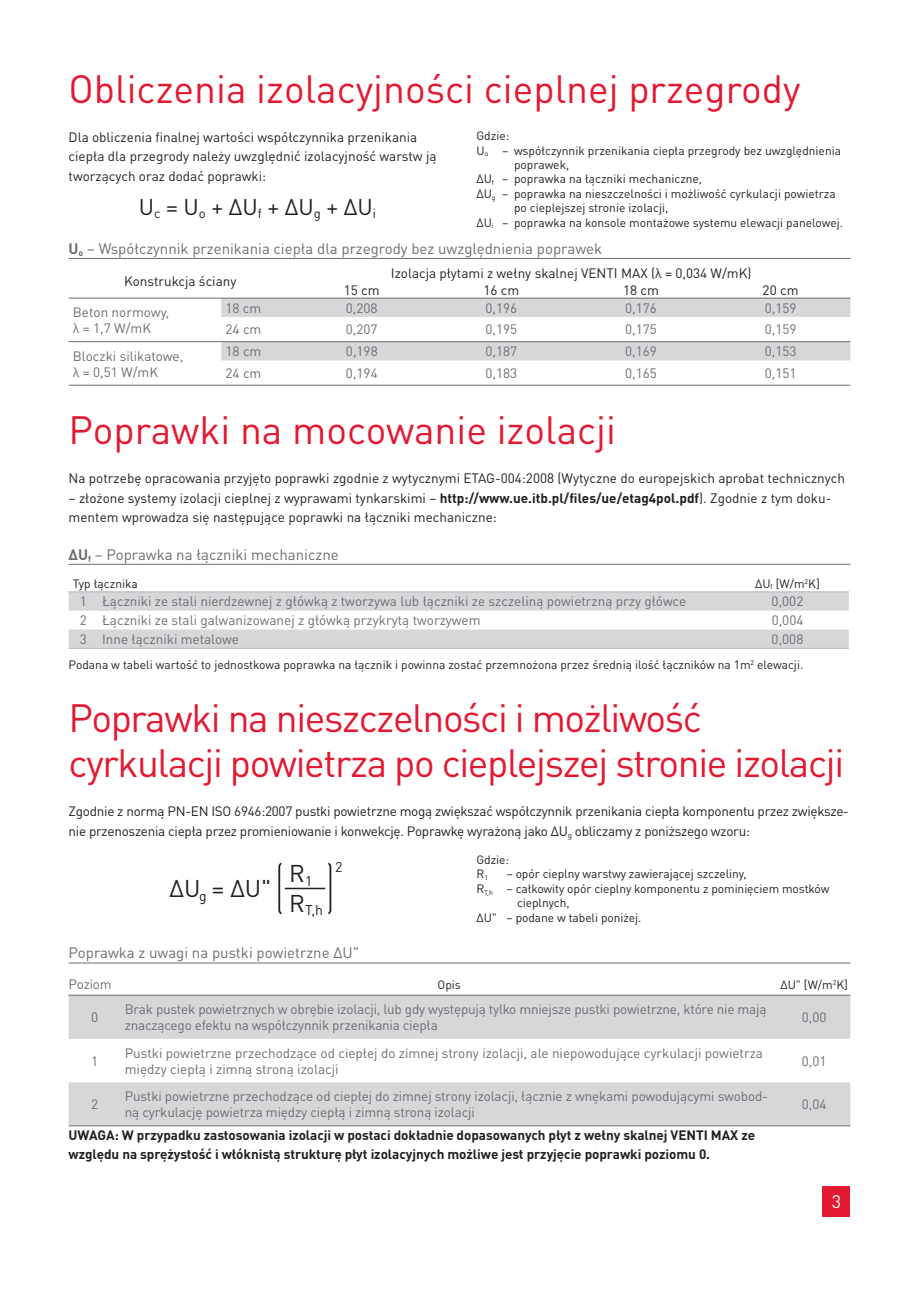
<style>
.page{position:relative;width:919px;height:1289px;background:#fff}
.page>*{position:absolute;margin:0;border:0;box-sizing:border-box;transform-origin:0 0}
.t1{font:39px/45px "DIN Pro";letter-spacing:-.035em;color:#e21931}
.t2{font:39px "DIN Pro";color:#e21931}
.t3{font:24px "DIN Pro";color:#231f20}
.t4{font:22.5px "DIN Pro";color:#231f20}
.t5{font:18px "DIN Pro";color:#fff}
.t6{font:15px "DIN Pro";color:#6c6d70}
.t7{font:13.95px "DIN Pro";color:#231f20}
.t8{font:13.5px/16.2px "DIN Pro";letter-spacing:-.005em;color:#6c6d70}
.t9{font:13.5px/19.5px "DIN Pro";color:#231f20}
.t10{font:13.5px/19.5px "DIN Pro";letter-spacing:-.02em;color:#231f20}
.t11{font:700 13.5px/19.5px "DIN Pro";letter-spacing:-.005em;color:#231f20}
.t12{font:12px/14.4px "DIN Pro";color:#231f20}
.s1{font-weight:700}
</style>
<div class="page">
<div style="left:822px;top:1185px;width:28px;height:30px;background:#e21931"></div>
<hr style="left:69px;top:258px;width:781px;height:1px;background:#6c6d70">
<hr style="left:69px;top:564px;width:781px;height:1px;background:#6c6d70">
<hr style="left:69px;top:962px;width:781px;height:1px;background:#6c6d70">
<svg style="left:221px;top:299px;width:629px;height:61px"></svg>
<hr style="left:69px;top:298px;width:781px;height:1px;background:#6c6d70">
<hr style="left:69px;top:385px;width:781px;height:1px;background:#6c6d70">
<hr style="left:69px;top:341px;width:781px;height:1px;background:#6c6d70">
<svg style="left:69px;top:592px;width:779px;height:56px"></svg>
<hr style="left:69px;top:591px;width:779px;height:1px;background:#b2b3b7">
<hr style="left:69px;top:648px;width:779px;height:1px;background:#b2b3b7">
<hr style="left:285px;top:887px;width:40px;height:2px;background:#231f20">
<svg style="left:278px;top:862px;width:4px;height:52px"></svg>
<svg style="left:328px;top:862px;width:3px;height:52px"></svg>
<svg style="left:69px;top:995px;width:781px;height:130px;fill:#d6d7d9"></svg>
<hr style="left:69px;top:994px;width:781px;height:1px;background:#6c6d70">
<hr style="left:69px;top:1125px;width:781px;height:1px;background:#6c6d70">
<h1 class="t2" style="left:69px;top:75px;width:733px">Obliczenia izolacyjności cieplnej przegrody</h1>
<p class="t9" style="left:69px;top:129px;width:369px">Dla obliczenia finalnej wartości współczynnika przenikania ciepła dla przegrody należy uwzględnić izolacyjność warstw ją tworzących oraz dodać poprawki:</p>
<h3 class="t4" style="left:139px;top:199px;width:239px">U<sub>c</sub> = U<sub>o</sub> + ΔU<sub>f</sub> + ΔU<sub>g</sub> + ΔU<sub>i</sub></h3>
<p class="t6" style="left:69px;top:243px;width:535px"><span class="s1">U</span><sub>o</sub> – Współczynnik przenikania ciepła dla przegrody bez uwzględnienia poprawek</p>
<p class="t9" style="left:124px;top:273px;width:114px">Konstrukcja ściany</p>
<p class="t12" style="left:476px;top:130px;width:34px">Gdzie:</p>
<p class="t12" style="left:476px;top:144px;width:366px">U<sub>o</sub> – współczynnik przenikania ciepła przegrody bez uwzględnienia</p>
<p class="t12" style="left:514px;top:159px;width:57px">poprawek,</p>
<p class="t12" style="left:476px;top:173px;width:227px">ΔU<sub>f</sub> – poprawka na łączniki mechaniczne,</p>
<p class="t12" style="left:476px;top:188px;width:361px">ΔU<sub>g</sub> – poprawka na nieszczelności i możliwość cyrkulacji powietrza</p>
<p class="t12" style="left:514px;top:202px;width:156px">po cieplejszej stronie izolacji,</p>
<p class="t12" style="left:476px;top:216px;width:368px">ΔU<sub>i</sub> – poprawka na konsole montażowe systemu elewacji panelowej.</p>
<p class="t9" style="left:391px;top:265px;width:362px">Izolacja płytami z wełny skalnej VENTI MAX (λ = 0,034 W/mK)</p>
<p class="t9" style="left:344px;top:281px;width:37px">15 cm</p>
<p class="t9" style="left:483px;top:281px;width:37px">16 cm</p>
<p class="t9" style="left:623px;top:281px;width:37px">18 cm</p>
<p class="t9" style="left:762px;top:281px;width:37px">20 cm</p>
<p class="t8" style="left:73px;top:305px;width:98px">Beton normowy, λ = 1,7 W/mK</p>
<p class="t8" style="left:225px;top:301px;width:37px">18 cm</p>
<p class="t8" style="left:346px;top:301px;width:33px">0,208</p>
<p class="t8" style="left:485px;top:301px;width:33px">0,196</p>
<p class="t8" style="left:625px;top:301px;width:33px">0,176</p>
<p class="t8" style="left:764px;top:301px;width:33px">0,159</p>
<p class="t8" style="left:225px;top:323px;width:37px">24 cm</p>
<p class="t8" style="left:346px;top:323px;width:33px">0,207</p>
<p class="t8" style="left:485px;top:323px;width:33px">0,195</p>
<p class="t8" style="left:625px;top:323px;width:33px">0,175</p>
<p class="t8" style="left:764px;top:323px;width:33px">0,159</p>
<p class="t8" style="left:73px;top:349px;width:112px">Bloczki silikatowe, λ = 0,51 W/mK</p>
<p class="t8" style="left:225px;top:345px;width:37px">18 cm</p>
<p class="t8" style="left:346px;top:345px;width:33px">0,198</p>
<p class="t8" style="left:485px;top:345px;width:33px">0,187</p>
<p class="t8" style="left:625px;top:345px;width:33px">0,169</p>
<p class="t8" style="left:764px;top:345px;width:33px">0,153</p>
<p class="t8" style="left:225px;top:366px;width:37px">24 cm</p>
<p class="t8" style="left:346px;top:366px;width:33px">0,194</p>
<p class="t8" style="left:485px;top:366px;width:33px">0,183</p>
<p class="t8" style="left:625px;top:366px;width:33px">0,165</p>
<p class="t8" style="left:764px;top:366px;width:33px">0,151</p>
<h1 class="t2" style="left:69px;top:416px;width:549px">Poprawki na mocowanie izolacji</h1>
<p class="t9" style="left:69px;top:470px;width:777px">Na potrzebę opracowania przyjęto poprawki zgodnie z wytycznymi ETAG-004:2008 (Wytyczne do europejskich aprobat technicznych</p>
<p class="t9" style="left:69px;top:489px;width:764px">– złożone systemy izolacji cieplnej z wyprawami tynkarskimi – <span class="s1">http://www.ue.itb.pl/files/ue/etag4pol.pdf</span>). Zgodnie z tym doku&shy;mentem wprowadza się następujące poprawki na łączniki mechaniczne:</p>
<p class="t6" style="left:69px;top:549px;width:271px"><span class="s1">ΔU</span><sub>f</sub> – Poprawka na łączniki mechaniczne</p>
<p class="t12" style="left:73px;top:577px;width:66px">Typ łącznika</p>
<p class="t12" style="left:755px;top:577px;width:66px">ΔU<sub>f</sub> [W/m<sup>2</sup>K]</p>
<p class="t8" style="left:80px;top:595px;width:608px">1 Łączniki ze stali nierdzewnej z główką z tworzywa lub łączniki ze szczeliną powietrzną przy główce</p>
<p class="t8" style="left:771px;top:595px;width:33px">0,002</p>
<p class="t8" style="left:80px;top:614px;width:402px">2 Łączniki ze stali galwanizowanej z główką przykrytą tworzywem</p>
<p class="t8" style="left:771px;top:614px;width:33px">0,004</p>
<p class="t8" style="left:80px;top:632px;width:161px">3 Inne łączniki metalowe</p>
<p class="t8" style="left:771px;top:632px;width:33px">0,008</p>
<p class="t12" style="left:69px;top:659px;width:736px">Podana w tabeli wartość to jednostkowa poprawka na łącznik i powinna zostać przemnożona przez średnią ilość łączników na 1m<sup>2</sup> elewacji.</p>
<h1 class="t1" style="left:69px;top:700px;width:777px">Poprawki na nieszczelności i możliwość cyrkulacji powietrza po cieplejszej stronie izolacji</h1>
<p class="t10" style="left:69px;top:803px;width:781px">Zgodnie z normą PN-EN ISO 6946:2007 pustki powietrzne mogą zwiększać współczynnik przenikania ciepła komponentu przez zwiększe&shy;nie przenoszenia ciepła przez promieniowanie i konwekcję. Poprawkę wyrażoną jako ΔU<sub>g</sub> obliczamy z poniższego wzoru:</p>
<p class="t12" style="left:476px;top:853px;width:34px">Gdzie:<br>R<sub>1</sub></p>
<h2 class="t3" style="left:289px;top:859px;width:25px">R<sub>1</sub></h2>
<p class="t7" style="left:335px;top:859px;width:9px">2</p>
<p class="t7" style="left:289px;top:902px;width:35px"><sup>R</sup>T,h</p>
<p class="t6" style="left:69px;top:947px;width:292px">Poprawka z uwagi na pustki powietrzne ΔU"</p>
<p class="t8" style="left:69px;top:977px;width:45px">Poziom</p>
<p class="t12" style="left:437px;top:979px;width:25px">Opis</p>
<p class="t12" style="left:780px;top:979px;width:69px">ΔU" [W/m<sup>2</sup>K]</p>
<p class="t8" style="left:91px;top:1010px;width:9px">0</p>
<p class="t8" style="left:125px;top:1002px;width:643px">Brak pustek powietrznych w obrębie izolacji, lub gdy występują tylko mniejsze pustki powietrzne, które nie mają znaczącego efektu na współczynnik przenikania ciepła</p>
<p class="t8" style="left:801px;top:1010px;width:26px">0,00</p>
<p class="t8" style="left:91px;top:1054px;width:9px">1</p>
<p class="t8" style="left:125px;top:1046px;width:639px">Pustki powietrzne przechodzące od ciepłej do zimnej strony izolacji, ale niepowodujące cyrkulacji powietrza między ciepłą i zimną stroną izolacji</p>
<p class="t8" style="left:801px;top:1054px;width:26px">0,01</p>
<p class="t8" style="left:91px;top:1097px;width:9px">2</p>
<p class="t8" style="left:125px;top:1089px;width:644px">Pustki powietrzne przechodzące od ciepłej do zimnej strony izolacji, łącznie z wnękami powodującymi swobod&shy;ną cyrkulację powietrza między ciepłą i zimną stroną izolacji</p>
<p class="t8" style="left:801px;top:1097px;width:26px">0,04</p>
<p class="t11" style="left:69px;top:1126px;width:688px">UWAGA: W przypadku zastosowania izolacji w postaci dokładnie dopasowanych płyt z wełny skalnej VENTI MAX ze względu na sprężystość i włóknistą strukturę płyt izolacyjnych możliwe jest przyjęcie poprawki poziomu 0.</p>
<p class="t12" style="left:506px;top:868px;width:241px">– opór cieplny warstwy zawierającej szczeliny,</p>
<p class="t12" style="left:476px;top:882px;width:354px">R<sub>T,h</sub> – całkowity opór cieplny komponentu z pominięciem mostków</p>
<p class="t12" style="left:517px;top:897px;width:54px">cieplnych,</p>
<p class="t12" style="left:476px;top:911px;width:166px">ΔU" – podane w tabeli poniżej.</p>
<h2 class="t3" style="left:170px;top:874px;width:103px">ΔU<sub>g</sub> = ΔU"</h2>
<h3 class="t5" style="left:831px;top:1195px;width:11px">3</h3>
</div>
